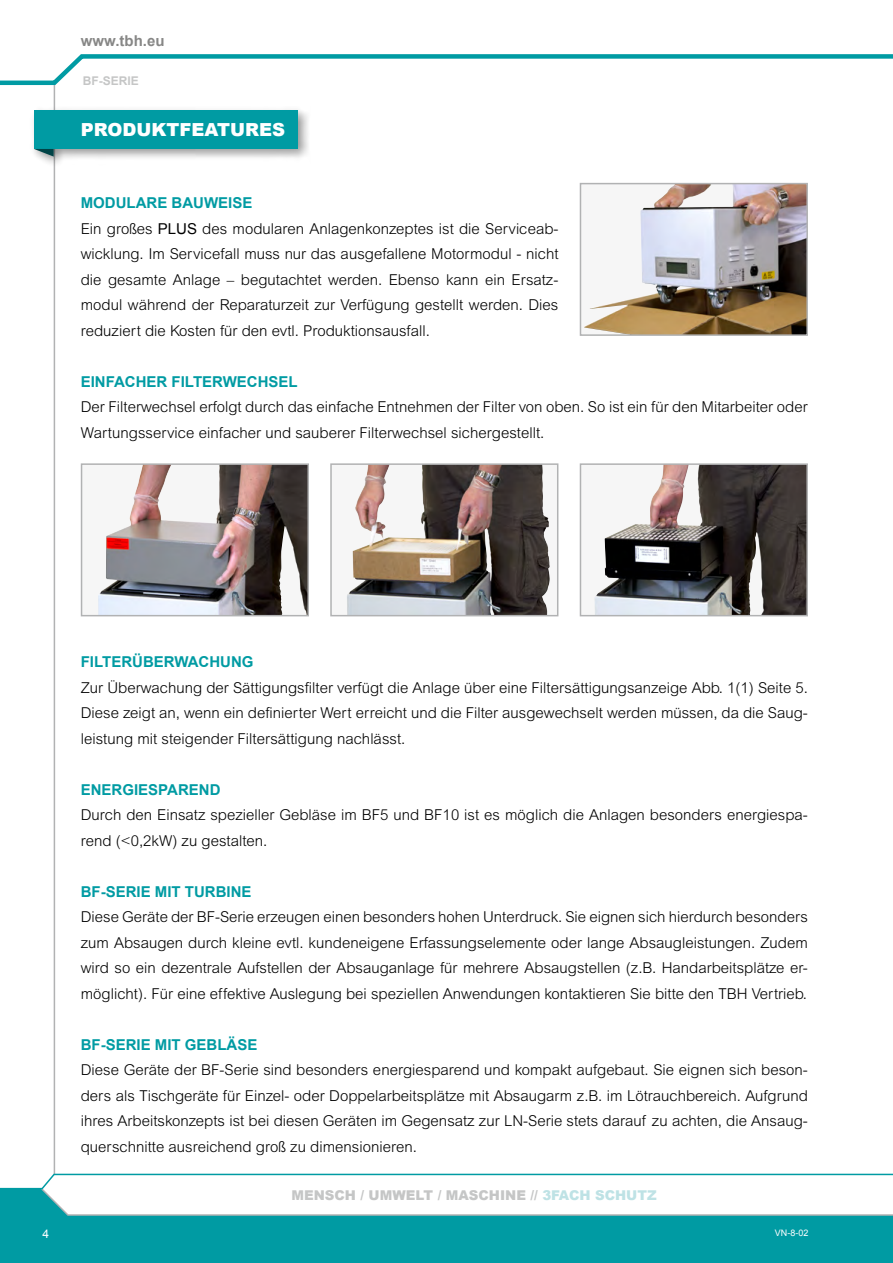
<style>
.page{position:relative;width:893px;height:1263px;background:#fff}
.page>*{position:absolute;margin:0;border:0;box-sizing:border-box;transform-origin:0 0}
.t1{font:900 18px "Arial";color:#fff}
.t2{font:300 15px/25.5px "Arial";color:#000}
.t3{font:700 15px "Arial";color:#009ba3}
.t4{font:700 15px "Arial";color:#878786}
.t5{font:900 13.5px "Arial";color:#c5c6c6}
.t6{font:700 12px "Arial";color:#c5c6c6}
.t7{font:12px "Arial";color:#fff}
.t8{font:9px "Arial";color:#fff}
.s1{font-weight:700;color:#009ba3}
.s2{font-weight:400}
.s3{color:#bee2e5}
</style>
<div class="page">
<hr style="left:54px;top:85px;width:1px;height:1089px;background:#b1b2b3">
<div style="left:0;top:1216px;width:893px;height:47px;background:#009ba3"></div>
<svg style="left:0;top:1173px;width:893px;height:43px"></svg>
<svg style="left:0;top:54px;width:893px;height:33px"></svg>
<div style="left:30px;top:106px;width:281px;height:62px;background:#000;opacity:.4"></div>
<div style="left:34px;top:111px;width:264px;height:38px;background:#009ba3"></div>
<svg style="left:34px;top:149px;width:20px;height:8px"></svg>
<div style="left:82px;top:464px;width:226px;height:152px;background:#f6f6f6"></div>
<img style="left:98px;top:466px;width:208px;height:147px">
<div style="left:81px;top:463px;width:228px;height:153px;border:2px solid #b1b2b3"></div>
<svg style="left:750px;top:466px;width:55px;height:147px;background:#48423f"></svg>
<img style="left:594px;top:466px;width:156px;height:147px">
<div style="left:580px;top:463px;width:228px;height:153px;border:2px solid #b1b2b3"></div>
<div style="left:331px;top:464px;width:227px;height:152px;background:#f6f6f6"></div>
<img style="left:347px;top:466px;width:200px;height:147px">
<div style="left:330px;top:463px;width:228px;height:153px;border:2px solid #b1b2b3"></div>
<img style="left:584px;top:186px;width:221px;height:147px">
<div style="left:580px;top:183px;width:228px;height:153px;border:2px solid #b1b2b3"></div>
<p class="t4" style="left:81px;top:31px;width:85px">www.tbh.eu</p>
<p class="t6" style="left:83px;top:73px;width:58px">BF-SERIE</p>
<p class="t1" style="left:81px;top:117px;width:206px">PRODUKTFEATURES</p>
<p class="t2" style="left:81px;top:190px;width:479px"><span class="s1">MODULARE BAUWEISE<br></span>Ein großes <span class="s2">PLUS</span> des modularen Anlagenkonzeptes ist die Serviceab&shy;wicklung. Im Servicefall muss nur das ausgefallene Motormodul - nicht die gesamte Anlage – begutachtet werden. Ebenso kann ein Ersatz&shy;modul während der Reparaturzeit zur Verfügung gestellt werden. Dies reduziert die Kosten für den evtl. Produktionsausfall.</p>
<p class="t3" style="left:81px;top:372px;width:218px">EINFACHER FILTERWECHSEL</p>
<p class="t2" style="left:81px;top:394px;width:728px">Der Filterwechsel erfolgt durch das einfache Entnehmen der Filter von oben. So ist ein für den Mitarbeiter oder<br>Wartungsservice einfacher und sauberer Filterwechsel sichergestellt.</p>
<p class="t7" style="left:43px;top:1225px;width:8px">4</p>
<p class="t3" style="left:81px;top:652px;width:174px">FILTERÜBERWACHUNG</p>
<p class="t2" style="left:81px;top:675px;width:729px;text-align:justify">Zur Überwachung der Sättigungsfilter verfügt die Anlage über eine Filtersättigungsanzeige Abb. 1(1) Seite 5.<br>Diese zeigt an, wenn ein definierter Wert erreicht und die Filter ausgewechselt werden müssen, da die Saug&shy;leistung mit steigender Filtersättigung nachlässt.</p>
<p class="t3" style="left:81px;top:780px;width:141px">ENERGIESPAREND</p>
<p class="t2" style="left:81px;top:802px;width:729px">Durch den Einsatz spezieller Gebläse im BF5 und BF10 ist es möglich die Anlagen besonders energiespa&shy;rend (&lt;0,2kW) zu gestalten.</p>
<p class="t3" style="left:81px;top:882px;width:172px">BF-SERIE MIT TURBINE</p>
<p class="t2" style="left:81px;top:904px;width:729px;text-align:justify">Diese Geräte der BF-Serie erzeugen einen besonders hohen Unterdruck. Sie eignen sich hierdurch besonders zum Absaugen durch kleine evtl. kundeneigene Erfassungselemente oder lange Absaugleistungen. Zudem wird so ein dezentrale Aufstellen der Absauganlage für mehrere Absaugstellen (z.B. Handarbeitsplätze er&shy;möglicht). Für eine effektive Auslegung bei speziellen Anwendungen kontaktieren Sie bitte den TBH Vertrieb.</p>
<p class="t3" style="left:81px;top:1035px;width:178px">BF-SERIE MIT GEBLÄSE</p>
<p class="t2" style="left:81px;top:1057px;width:729px;text-align:justify">Diese Geräte der BF-Serie sind besonders energiesparend und kompakt aufgebaut. Sie eignen sich beson&shy;ders als Tischgeräte für Einzel- oder Doppelarbeitsplätze mit Absaugarm z.B. im Lötrauchbereich. Aufgrund ihres Arbeitskonzepts ist bei diesen Geräten im Gegensatz zur LN-Serie stets darauf zu achten, die Ansaug&shy;querschnitte ausreichend groß zu dimensionieren.</p>
<p class="t5" style="left:291px;top:1186px;width:367px">MENSCH / UMWELT / MASCHINE // <span class="s3">3FACH SCHUTZ</span></p>
<p class="t8" style="left:775px;top:1226px;width:35px">VN-8-02</p>
</div>
